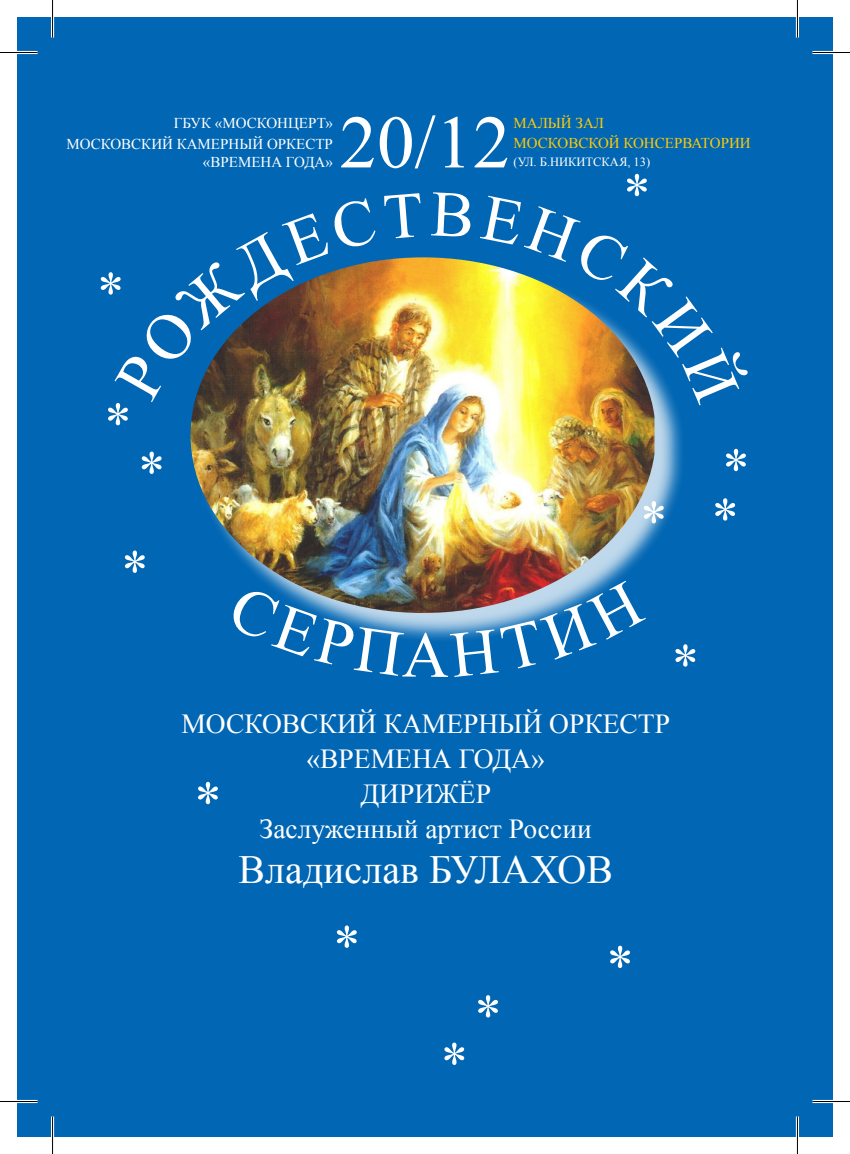
<style>
.page{position:relative;width:850px;height:1154px;background:#fff}
.page>*{position:absolute;margin:0;border:0;box-sizing:border-box;transform-origin:0 0}
.t1{font:75px "Times New Roman";color:#fff}
.t2{font:55.25px "Times New Roman";color:#fff}
.t3{font:40px "Times New Roman";color:#fff}
.t4{font:27.5px "Times New Roman";color:#fff}
.t5{font:15px "Times New Roman";color:#fff}
.t6{font:15px "Times New Roman";color:#feca0a}
.t7{font:12.5px "Times New Roman";color:#fff}
</style>
<div class="page">
<div style="left:17px;top:17px;width:815px;height:1120px;background:#0166b3"></div>
<div style="left:194px;top:261px;width:491px;height:383px;background:#fff;opacity:.75"></div>
<img style="left:190px;top:257px;width:464px;height:356px">
<hr style="left:0;top:51px;width:38px;height:3px;background:#fff">
<hr style="left:812px;top:51px;width:37px;height:3px;background:#fff">
<hr style="left:0;top:1100px;width:38px;height:3px;background:#fff">
<hr style="left:812px;top:1100px;width:37px;height:3px;background:#fff">
<hr style="left:51px;top:0;width:3px;height:38px;background:#fff">
<hr style="left:51px;top:1116px;width:3px;height:38px;background:#fff">
<hr style="left:795px;top:0;width:3px;height:38px;background:#fff">
<hr style="left:795px;top:1116px;width:3px;height:38px;background:#fff">
<hr style="left:0;top:52px;width:38px;height:1px;background:#000">
<hr style="left:812px;top:52px;width:37px;height:1px;background:#000">
<hr style="left:0;top:1101px;width:38px;height:1px;background:#000">
<hr style="left:812px;top:1101px;width:37px;height:1px;background:#000">
<hr style="left:52px;top:0;width:1px;height:38px;background:#000">
<hr style="left:52px;top:1116px;width:1px;height:38px;background:#000">
<hr style="left:796px;top:0;width:1px;height:38px;background:#000">
<hr style="left:796px;top:1116px;width:1px;height:38px;background:#000">
<img style="left:190px;top:257px;width:233px;height:145px">
<svg style="left:479px;top:257px;width:206px;height:148px"></svg>
<svg style="left:226px;top:580px;width:419px;height:64px"></svg>
<p class="t5" style="left:174px;top:113px;width:161px">ГБУК «МОСКОНЦЕРТ»</p>
<p class="t5" style="left:66px;top:134px;width:268px">МОСКОВСКИЙ КАМЕРНЫЙ ОРКЕСТР</p>
<p class="t5" style="left:203px;top:152px;width:131px">«ВРЕМЕНА ГОДА»</p>
<p class="t1" style="left:339px;top:92px;width:172px">20/12</p>
<p class="t6" style="left:513px;top:113px;width:92px">МАЛЫЙ ЗАЛ</p>
<p class="t6" style="left:513px;top:133px;width:239px">МОСКОВСКОЙ КОНСЕРВАТОРИИ</p>
<p class="t7" style="left:513px;top:153px;width:138px">(УЛ. Б.НИКИТСКАЯ, 13)</p>
<p class="t2" style="left:622px;top:157px;width:29px">*</p>
<p class="t2" style="left:97px;top:255px;width:29px">*</p>
<p class="t2" style="left:104px;top:386px;width:29px">*</p>
<p class="t2" style="left:138px;top:434px;width:29px">*</p>
<p class="t2" style="left:121px;top:533px;width:29px">*</p>
<p class="t2" style="left:639px;top:484px;width:29px">*</p>
<p class="t2" style="left:721px;top:431px;width:29px">*</p>
<p class="t2" style="left:711px;top:481px;width:29px">*</p>
<p class="t2" style="left:671px;top:627px;width:29px">*</p>
<p class="t4" style="left:181px;top:705px;width:490px">МОСКОВСКИЙ КАМЕРНЫЙ ОРКЕСТР</p>
<p class="t4" style="left:306px;top:740px;width:240px">«ВРЕМЕНА ГОДА»</p>
<p class="t4" style="left:360px;top:775px;width:132px">ДИРИЖЁР</p>
<p class="t4" style="left:259px;top:810px;width:333px">Заслуженный артист России</p>
<p class="t3" style="left:238px;top:843px;width:376px">Владислав БУЛАХОВ</p>
<p class="t2" style="left:194px;top:764px;width:29px">*</p>
<p class="t2" style="left:333px;top:908px;width:29px">*</p>
<p class="t2" style="left:474px;top:978px;width:29px">*</p>
<p class="t2" style="left:606px;top:928px;width:29px">*</p>
</div>
